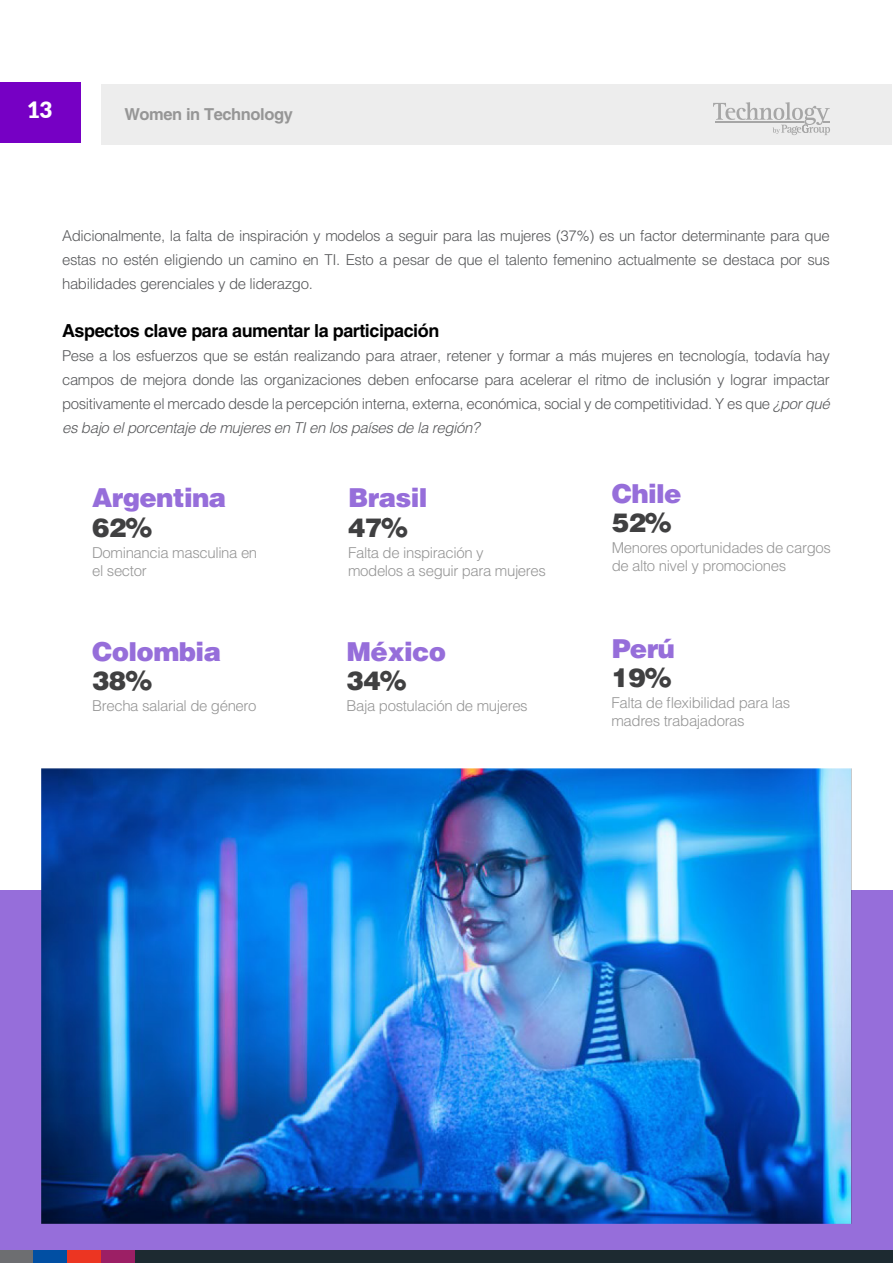
<style>
.page{position:relative;width:893px;height:1263px;background:#fff}
.page>*{position:absolute;margin:0;border:0;box-sizing:border-box;transform-origin:0 0}
.t1{font:900 26.1px "Helvetica LT Std";letter-spacing:-.025em;color:#966eda}
.t2{font:900 26.1px "Helvetica LT Std";letter-spacing:-.025em;color:#404041}
.t3{font:900 22.5px "Lato";color:#fff}
.t4{font:700 18px "Helvetica LT Std";letter-spacing:-.025em;color:#000}
.t5{font:700 16.5px "Helvetica LT Std";letter-spacing:-.025em;color:#969696}
.t6{font:300 15px/24px "Helvetica LT Std";letter-spacing:-.025em;color:#58595b;text-align:justify}
.t7{font:300 15px/18px "Helvetica LT Std";letter-spacing:-.025em;color:#969696}
.s1{font-style:italic}
</style>
<div class="page">
<div style="left:0;top:891px;width:893px;height:372px;background:#966eda"></div>
<div style="left:2px;top:1251px;width:891px;height:12px;background:#1d2a31"></div>
<div style="left:101px;top:1251px;width:34px;height:12px;background:#9c1f65"></div>
<div style="left:67px;top:1251px;width:34px;height:12px;background:#ec3522"></div>
<div style="left:0;top:1251px;width:34px;height:12px;background:#6d6e71"></div>
<div style="left:34px;top:1251px;width:33px;height:12px;background:#014fa3"></div>
<img style="left:42px;top:769px;width:809px;height:455px">
<div style="left:0;top:82px;width:80px;height:60px;background:#7600c4"></div>
<div style="left:102px;top:84px;width:790px;height:61px;background:#ededed"></div>
<svg style="left:713px;top:102px;width:117px;height:33px"></svg>
<h2 class="t3" style="left:27px;top:93px;width:27px">13</h2>
<p class="t5" style="left:124px;top:105px;width:170px">Women in Technology</p>
<p class="t6" style="left:62px;top:223px;width:769px">Adicionalmente, la falta de inspiración y modelos a seguir para las mujeres (37%) es un factor determinante para que estas no estén eligiendo un camino en TI. Esto a pesar de que el talento femenino actualmente se destaca por sus habilidades gerenciales y de liderazgo.</p>
<p class="t4" style="left:62px;top:320px;width:379px">Aspectos clave para aumentar la participación</p>
<p class="t6" style="left:62px;top:343px;width:769px">Pese a los esfuerzos que se están realizando para atraer, retener y formar a más mujeres en tecnología, todavía hay campos de mejora donde las organizaciones deben enfocarse para acelerar el ritmo de inclusión y lograr impactar positivamente el mercado desde la percepción interna, externa, económica, social y de competitividad. Y es que <span class="s1">¿por qué es bajo el porcentaje de mujeres en TI en los países de la región?</span></p>
<h1 class="t1" style="left:92px;top:481px;width:136px">Argentina</h1>
<h1 class="t2" style="left:92px;top:510px;width:61px">62%</h1>
<p class="t7" style="left:92px;top:543px;width:167px">Dominancia masculina en el sector</p>
<h1 class="t1" style="left:92px;top:634px;width:130px">Colombia</h1>
<h1 class="t2" style="left:92px;top:664px;width:61px">38%</h1>
<p class="t7" style="left:92px;top:696px;width:166px">Brecha salarial de género</p>
<h1 class="t1" style="left:348px;top:481px;width:81px">Brasil</h1>
<h1 class="t2" style="left:348px;top:510px;width:61px">47%</h1>
<p class="t7" style="left:348px;top:543px;width:199px">Falta de inspiración y<br>modelos a seguir para mujeres</p>
<h1 class="t1" style="left:347px;top:634px;width:101px">México</h1>
<h1 class="t2" style="left:347px;top:664px;width:61px">34%</h1>
<p class="t7" style="left:347px;top:696px;width:183px">Baja postulación de mujeres</p>
<h1 class="t1" style="left:612px;top:477px;width:71px">Chile</h1>
<h1 class="t2" style="left:612px;top:506px;width:61px">52%</h1>
<p class="t7" style="left:612px;top:539px;width:221px">Menores oportunidades de cargos de alto nivel y promociones</p>
<h1 class="t1" style="left:612px;top:631px;width:65px">Perú</h1>
<h1 class="t2" style="left:612px;top:660px;width:61px">19%</h1>
<p class="t7" style="left:611px;top:693px;width:180px">Falta de flexibilidad para las madres trabajadoras</p>
</div>
